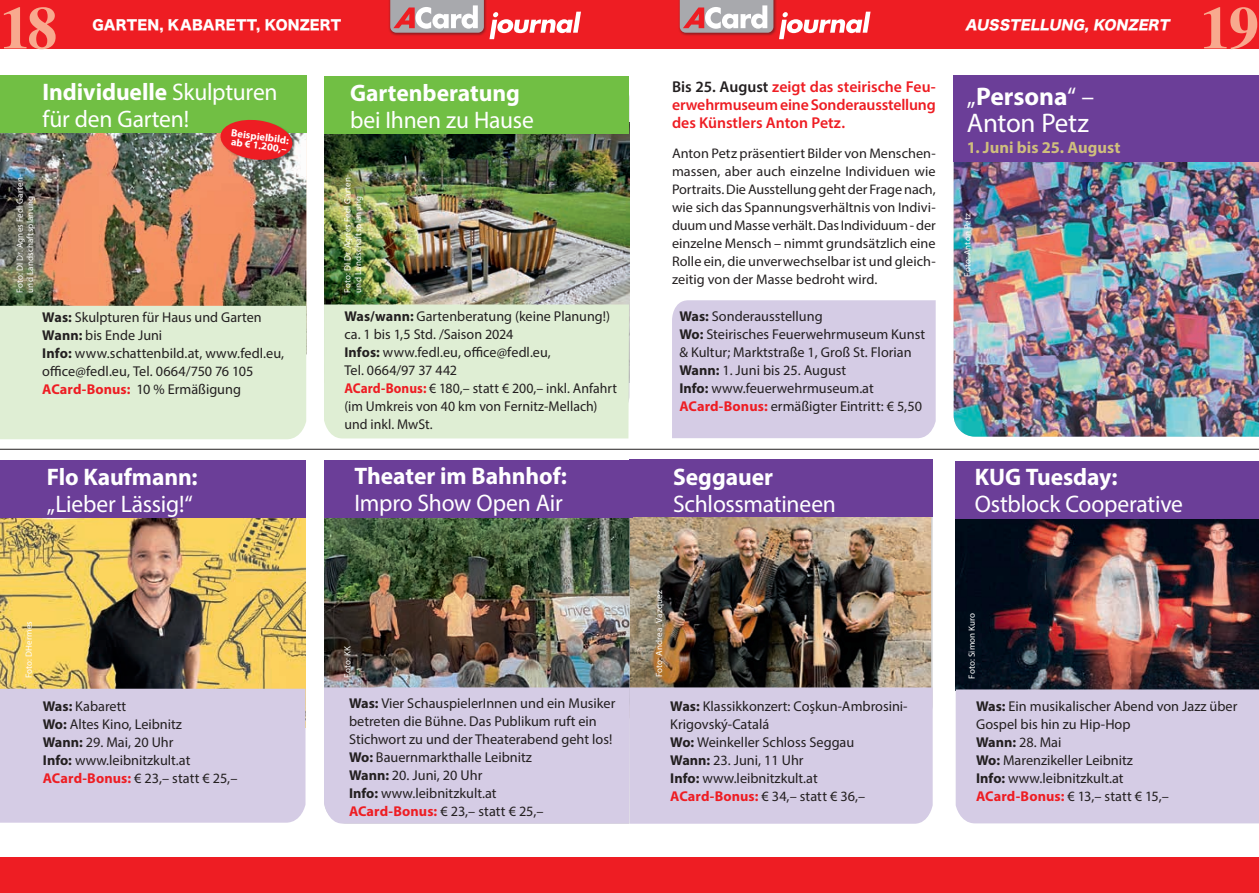
<style>
.page{position:relative;width:1259px;height:893px;background:#fff}
.page>*{position:absolute;margin:0;border:0;box-sizing:border-box;transform-origin:0 0}
.t1{font:700 60px "Times";color:#f8a98e}
.t2{font:27px "Myriad Pro";letter-spacing:-.01em;color:#fff}
.t3{font:700 25.5px "Myriad Pro";letter-spacing:-.005em;color:#fff}
.t4{font:24px/27px "Myriad Pro";letter-spacing:-.01em;color:#fff}
.t5{font:700 24px "Myriad Pro";letter-spacing:-.005em;color:#fff}
.t6{font:700 16.5px "Myriad Pro";color:#cfbe7d}
.t7{font:600 15.75px/18px "Myriad Pro";letter-spacing:-.01em;color:#ee1d23;text-align:justify}
.t8{font:14.25px/18px "Myriad Pro";color:#231f20}
.t9{font:13.95px/18px "Myriad Pro";color:#231f20;text-align:justify}
.t10{font:13.5px "Hira Kaku Std W8";letter-spacing:.01em;color:#fff}
.t11{font:italic 13.5px "Hira Kaku Std W8";color:#fff}
.t12{font:700 10.5px/9px "Myriad Pro";color:#fff}
.t13{font:9px/10.5px "Myriad Pro";letter-spacing:.015em;color:#fff}
.s1{font-weight:700}
.s2{font-weight:700;color:#ee1d23}
.s3{color:#231f20}
.s4{font-weight:400}
</style>
<div class="page">
<div style="left:0;top:0;width:1259px;height:49px;background:#ee1d23"></div>
<div style="left:0;top:858px;width:1259px;height:35px;background:#ee1d23"></div>
<div style="left:388px;top:0;width:99px;height:36px;background:#231f20;opacity:.5"></div>
<svg style="left:390px;top:0;width:191px;height:39px"></svg>
<div style="left:678px;top:0;width:99px;height:36px;background:#231f20;opacity:.5"></div>
<svg style="left:680px;top:0;width:93px;height:33px"></svg>
<svg style="left:779px;top:12px;width:91px;height:27px"></svg>
<hr style="left:0;top:449px;width:1259px;height:1px;background:#231f20">
<img style="left:629px;top:517px;width:302px;height:170px">
<div style="left:629px;top:459px;width:303px;height:58px;background:#6b3e98"></div>
<img style="left:955px;top:519px;width:304px;height:170px">
<div style="left:955px;top:689px;width:304px;height:134px;background:#d5cce5"></div>
<div style="left:955px;top:461px;width:304px;height:58px;background:#6b3e98"></div>
<img style="left:324px;top:517px;width:305px;height:170px">
<div style="left:324px;top:687px;width:608px;height:137px;background:#d5cce5"></div>
<div style="left:324px;top:460px;width:308px;height:57px;background:#6b3e98"></div>
<img style="left:0;top:518px;width:305px;height:171px">
<div style="left:0;top:689px;width:305px;height:134px;background:#d5cce5"></div>
<div style="left:0;top:461px;width:305px;height:57px;background:#6b3e98"></div>
<img style="left:324px;top:134px;width:305px;height:170px">
<img style="left:0;top:133px;width:306px;height:173px">
<div style="left:0;top:76px;width:306px;height:57px;background:#71bf44"></div>
<div style="left:0;top:306px;width:306px;height:133px;background:#dfeed4"></div>
<div style="left:324px;top:304px;width:305px;height:134px;background:#dfeed4"></div>
<div style="left:324px;top:77px;width:305px;height:57px;background:#71bf44"></div>
<div style="left:220px;top:120px;width:76px;height:44px;background:#231f20;opacity:.35"></div>
<svg style="left:219px;top:119px;width:75px;height:43px"></svg>
<img style="left:953px;top:162px;width:306px;height:275px">
<div style="left:672px;top:300px;width:263px;height:138px;background:#d5cce5"></div>
<div style="left:953px;top:76px;width:306px;height:86px;background:#6b3e98"></div>
<h1 class="t1" style="left:0;top:-29px;width:59px">18</h1>
<h1 class="t1" style="left:1200px;top:-29px;width:60px">19</h1>
<p class="t10" style="left:92px;top:18px;width:250px">GARTEN, KABARETT, KONZERT</p>
<p class="t11" style="left:965px;top:18px;width:210px">AUSSTELLUNG,KONZERT</p>
<h3 class="t4" style="left:43px;top:78px;width:237px"><span class="s1">Individuelle</span> Skulpturen für den Garten!</h3>
<p class="t12" style="left:232px;top:128px;width:59px;rotate:8deg">Beispielbild: ab € 1.200,–</p>
<h3 class="t5" style="left:350px;top:77px;width:171px">Gartenberatung</h3>
<h3 class="t4" style="left:350px;top:106px;width:185px">bei Ihnen zu Hause</h3>
<p class="t13" style="left:14px;top:293px;width:120px;rotate:-90deg">Foto: DI Dr. Agnes Fedl Garten&shy;und Landschaftsplanung</p>
<p class="t13" style="left:342px;top:293px;width:120px;rotate:-90deg">Foto: DI Dr. Agnes Fedl Garten&shy;und Landschaftsplanung</p>
<p class="t8" style="left:42px;top:308px;width:243px"><span class="s1">Was:</span> Skulpturen für Haus und Garten <span class="s1">Wann:</span> bis Ende Juni<br><span class="s1">Info:</span> www.schattenbild.at, www.fedl.eu, office@fedl.eu, Tel. 0664/750 76 105<br><span class="s2">ACard-Bonus:</span> 10 % Ermäßigung</p>
<h3 class="t5" style="left:47px;top:461px;width:152px">Flo Kaufmann:</h3>
<h3 class="t4" style="left:47px;top:490px;width:147px">„Lieber Lässig!“</h3>
<p class="t13" style="left:23px;top:678px;width:59px;rotate:-90deg">Foto: DHermes</p>
<p class="t8" style="left:43px;top:697px;width:196px"><span class="s1">Was:</span> Kabarett<br><span class="s1">Wo:</span> Altes Kino, Leibnitz<br><span class="s1">Wann:</span> 29. Mai, 20 Uhr<br><span class="s1">Info:</span> www.leibnitzkult.at<br><span class="s2">ACard-Bonus:</span> € 23,– statt € 25,–</p>
<p class="t8" style="left:344px;top:307px;width:274px"><span class="s1">Was/wann:</span> Gartenberatung (keine Planung!) ca. 1 bis 1,5 Std. /Saison 2024<br><span class="s1">Infos:</span> www.fedl.eu, office@fedl.eu,<br>Tel. 0664/97 37 442<br><span class="s2">ACard-Bonus:</span> € 180,– statt € 200,– inkl. Anfahrt (im Umkreis von 40 km von Fernitz-Mellach) und inkl. MwSt.</p>
<h3 class="t5" style="left:354px;top:461px;width:214px">Theater im Bahnhof:</h3>
<h3 class="t4" style="left:354px;top:489px;width:210px">Impro Show Open Air</h3>
<p class="t13" style="left:342px;top:678px;width:33px;rotate:-90deg">Foto: KK</p>
<p class="t8" style="left:349px;top:694px;width:268px"><span class="s1">Was:</span> Vier SchauspielerInnen und ein Musiker betreten die Bühne. Das Publikum ruft ein Stichwort zu und der Theaterabend geht los!<br><span class="s1">Wo:</span> Bauernmarkthalle Leibnitz<br><span class="s1">Wann:</span> 20. Juni, 20 Uhr<br><span class="s1">Info:</span> www.leibnitzkult.at<br><span class="s2">ACard-Bonus:</span> € 23,– statt € 25,–</p>
<p class="t7" style="left:672px;top:77px;width:265px"><span class="s3">Bis 25. August</span> zeigt das steirische Feu&shy;erwehrmuseum eine Sonderausstellung des Künstlers Anton Petz.</p>
<p class="t9" style="left:672px;top:144px;width:265px">Anton Petz präsentiert Bilder von Menschen&shy;massen, aber auch einzelne Individuen wie Portraits. Die Ausstellung geht der Frage nach, wie sich das Spannungsverhältnis von Indivi&shy;duum und Masse verhält. Das Individuum - der einzelne Mensch – nimmt grundsätzlich eine Rolle ein, die unverwechselbar ist und gleich&shy;zeitig von der Masse bedroht wird.</p>
<p class="t8" style="left:679px;top:307px;width:247px"><span class="s1">Was:</span> Sonderausstellung<br><span class="s1">Wo:</span> Steirisches Feuerwehrmuseum Kunst &amp; Kultur; Marktstraße 1, Groß St. Florian <span class="s1">Wann:</span> 1. Juni bis 25. August<br><span class="s1">Info:</span> www.feuerwehrmuseum.at <span class="s2">ACard-Bonus:</span> ermäßigter Eintritt: € 5,50</p>
<h3 class="t5" style="left:673px;top:462px;width:101px">Seggauer</h3>
<h3 class="t4" style="left:673px;top:490px;width:164px">Schlossmatineen</h3>
<h3 class="t3" style="left:967px;top:79px;width:129px"><span class="s4">„</span>Persona<span class="s4">“ –</span></h3>
<h2 class="t2" style="left:967px;top:106px;width:124px">Anton Petz</h2>
<p class="t6" style="left:967px;top:136px;width:155px">1. Juni bis 25. August</p>
<p class="t13" style="left:962px;top:277px;width:65px;rotate:-90deg">Foto: Anton Petz</p>
<h3 class="t5" style="left:974px;top:462px;width:144px">KUG Tuesday:</h3>
<h3 class="t4" style="left:974px;top:490px;width:210px">Ostblock Cooperative</h3>
<p class="t13" style="left:654px;top:677px;width:88px;rotate:-90deg">Foto: Andrea_Vazquez</p>
<p class="t8" style="left:670px;top:697px;width:239px"><span class="s1">Was:</span> Klassikkonzert: Coşkun-Ambrosini-<br>Krigovský-Catalá<br><span class="s1">Wo:</span> Weinkeller Schloss Seggau<br><span class="s1">Wann:</span> 23. Juni, 11 Uhr<br><span class="s1">Info:</span> www.leibnitzkult.at<br><span class="s2">ACard-Bonus:</span> € 34,– statt € 36,–</p>
<p class="t13" style="left:966px;top:679px;width:67px;rotate:-90deg">Foto: Simon Kuro</p>
<p class="t8" style="left:976px;top:697px;width:263px"><span class="s1">Was:</span> Ein musikalischer Abend von Jazz über<br>Gospel bis hin zu Hip-Hop<br><span class="s1">Wann:</span> 28. Mai<br><span class="s1">Wo:</span> Marenzikeller Leibnitz<br><span class="s1">Info:</span> www.leibnitzkult.at<br><span class="s2">ACard-Bonus:</span> € 13,– statt € 15,–</p>
</div>
